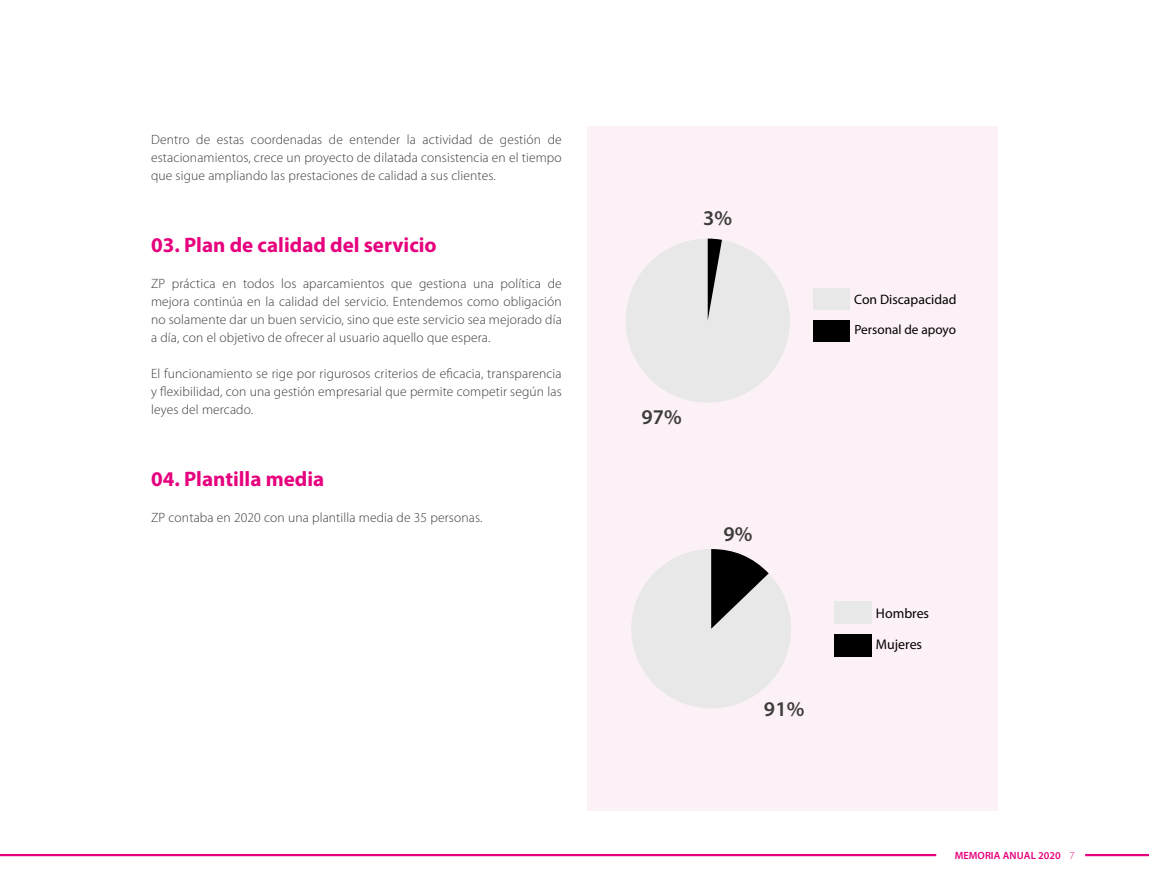
<style>
.page{position:relative;width:1149px;height:893px;background:#fff}
.page>*{position:absolute;margin:0;border:0;box-sizing:border-box;transform-origin:0 0}
.t1{font:700 21px "Myriad Pro";color:#e6007d}
.t2{font:600 21px "Myriad Pro";color:#3c3c3b}
.t3{font:14.1px "Myriad Pro";color:#000}
.t4{font:13.65px "Myriad Pro";color:#000}
.t5{font:300 13.5px/18px "Myriad Pro";letter-spacing:.01em;color:#3c3c3b;text-align:justify}
.t6{font:13.2px "Myriad Pro";color:#000}
.t7{font:600 10.5px "Myriad Pro";color:#e6007d}
.s1{font-weight:300}
</style>
<div class="page">
<hr style="left:0;top:854px;width:935px;height:2px;background:#e6007d">
<hr style="left:1084px;top:854px;width:64px;height:2px;background:#e6007d">
<div style="left:587px;top:126px;width:410px;height:684px;background:#fdf1f8"></div>
<div style="left:812px;top:288px;width:37px;height:22px;background:#e8e8e8"></div>
<div style="left:812px;top:321px;width:37px;height:21px;background:#000"></div>
<div style="left:833px;top:601px;width:38px;height:22px;background:#e8e8e8"></div>
<div style="left:833px;top:634px;width:38px;height:22px;background:#000"></div>
<svg style="left:631px;top:549px;width:160px;height:159px"></svg>
<svg style="left:626px;top:239px;width:164px;height:164px"></svg>
<p class="t5" style="left:151px;top:130px;width:412px">Dentro de estas coordenadas de entender la actividad de gestión de estacionamientos, crece un proyecto de dilatada consistencia en el tiempo que sigue ampliando las prestaciones de calidad a sus clientes.</p>
<h1 class="t1" style="left:151px;top:231px;width:287px">03. Plan de calidad del servicio</h1>
<p class="t5" style="left:151px;top:274px;width:412px">ZP práctica en todos los aparcamientos que gestiona una política de mejora continúa en la calidad del servicio. Entendemos como obligación no solamente dar un buen servicio, sino que este servicio sea mejorado día a día, con el objetivo de ofrecer al usuario aquello que espera.</p>
<p class="t5" style="left:151px;top:364px;width:412px">El funcionamiento se rige por rigurosos criterios de eficacia, transparencia y flexibilidad, con una gestión empresarial que permite competir según las leyes del mercado.</p>
<h1 class="t1" style="left:151px;top:465px;width:175px">04. Plantilla media</h1>
<p class="t5" style="left:151px;top:508px;width:333px">ZP contaba en 2020 con una plantilla media de 35 personas.</p>
<h1 class="t2" style="left:702px;top:205px;width:31px">3%</h1>
<h1 class="t2" style="left:641px;top:404px;width:42px">97%</h1>
<h1 class="t2" style="left:723px;top:521px;width:31px">9%</h1>
<h1 class="t2" style="left:763px;top:696px;width:42px">91%</h1>
<p class="t4" style="left:853px;top:291px;width:104px">Con Discapacidad</p>
<p class="t6" style="left:854px;top:322px;width:103px">Personal de apoyo</p>
<p class="t3" style="left:875px;top:604px;width:55px">Hombres</p>
<p class="t3" style="left:875px;top:636px;width:48px">Mujeres</p>
<p class="t7" style="left:954px;top:849px;width:121px">MEMORIA ANUAL 2020 <span class="s1">7</span></p>
</div>
